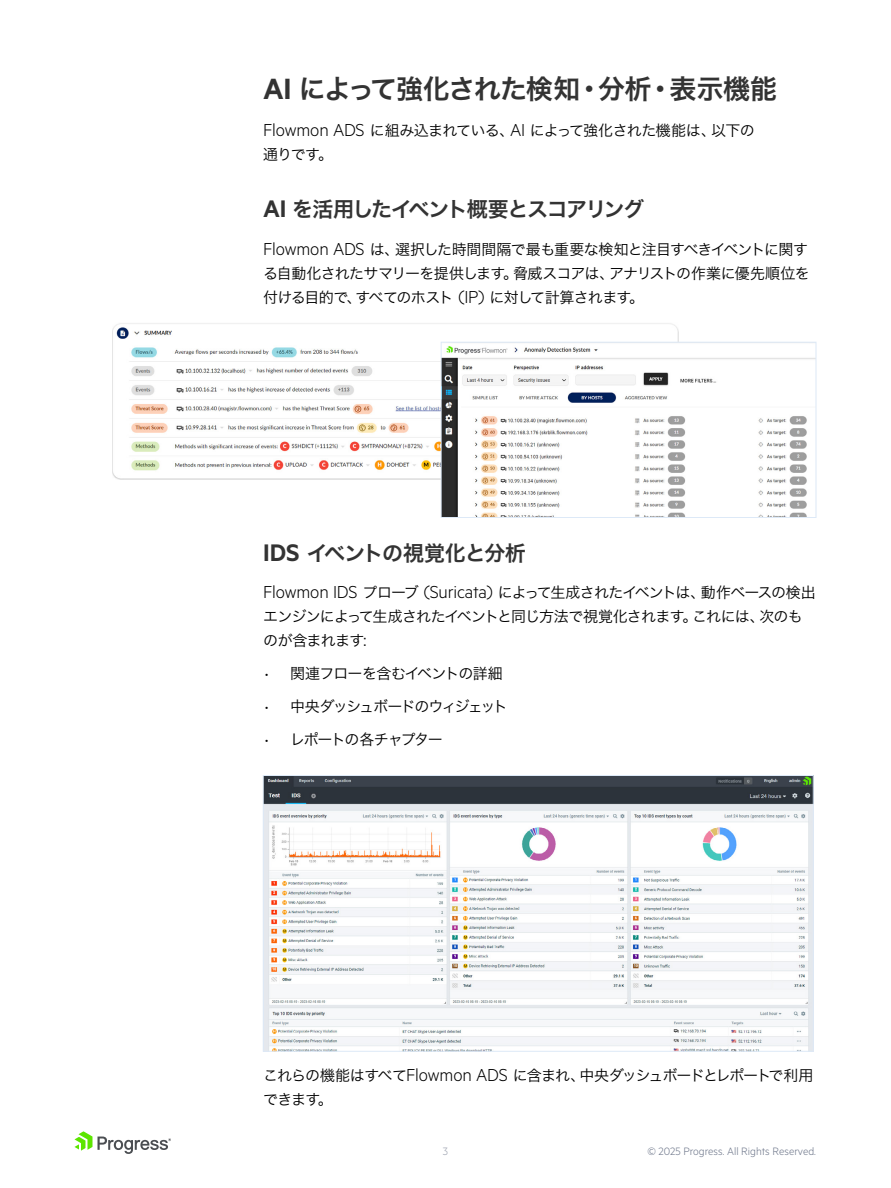
<style>
.page{position:relative;width:891px;height:1188px;background:#fff}
.page>*{position:absolute;margin:0;border:0;box-sizing:border-box;transform-origin:0 0}
.t1{font:27px "Hira Kaku Pro W6";letter-spacing:-.035em;color:#333}
.t2{font:21px "Hira Kaku Pro W6";letter-spacing:-.06em;color:#333}
.t3{font:15px/24px "Hira Kaku Pro N W3";letter-spacing:-.06em;color:#000}
.t4{font:15px/24px "Hira Kaku Pro N W3";letter-spacing:-.04em;color:#000}
.t5{font:15px "Hira Kaku Pro N W3";letter-spacing:-.11em;color:#000}
.t6{font:15px "Hira Kaku Pro N W3";letter-spacing:-.09em;color:#000}
.t7{font:300 12px "Metric";color:#6c7589}
.t8{font:300 12px "Metric";color:#989eac}
.s1{font-family:"Metric";font-weight:600;font-size:33px}
.s2{font-family:"Metric";font-weight:300;font-size:19.5px}
.s3{font-family:"Metric";font-weight:600;font-size:27px}
</style>
<div class="page">
<svg style="left:74px;top:1131px;width:97px;height:23px"></svg>
<img style="left:112px;top:323px;width:567px;height:157px">
<img style="left:443px;top:344px;width:371px;height:172px">
<div style="left:441px;top:342px;width:375px;height:176px;border:1px solid #dde9f7"></div>
<img style="left:265px;top:777px;width:546px;height:273px">
<div style="left:263px;top:775px;width:550px;height:277px;border:1px solid #dde9f7"></div>
<h1 class="t1" style="left:263px;top:64px;width:515px"><span class="s1">AI</span> によって強化された検知・分析・表示機能</h1>
<p class="t4" style="left:263px;top:117px;width:493px"><span class="s2">Flowmon ADS</span> に組み込まれている、<span class="s2">AI</span> によって強化された機能は、以下の通りです。</p>
<h2 class="t2" style="left:263px;top:190px;width:383px"><span class="s3">AI</span> を活用したイベント概要とスコアリング</h2>
<p class="t3" style="left:263px;top:236px;width:548px;text-align:justify"><span class="s2">Flowmon ADS</span> は、選択した時間間隔で最も重要な検知と注目すべきイベントに関する自動化されたサマリーを提供します。脅威スコアは、アナリストの作業に優先順位を付ける目的で、すべてのホスト <span class="s2">(IP)</span> に対して計算されます。</p>
<h2 class="t2" style="left:263px;top:534px;width:264px"><span class="s3">IDS</span> イベントの視覚化と分析</h2>
<p class="t3" style="left:263px;top:579px;width:554px"><span class="s2">Flowmon IDS</span> プローブ <span class="s2">(Suricata)</span> によって生成されたイベントは、動作ベースの検出エンジンによって生成されたイベントと同じ方法で視覚化されます。これには、次のものが含まれます:</p>
<p class="t3" style="left:263px;top:660px;width:241px">• 関連フローを含むイベントの詳細</p>
<p class="t5" style="left:263px;top:693px;width:246px">• 中央ダッシュボードのウィジェット</p>
<p class="t6" style="left:263px;top:726px;width:181px">• レポートの各チャプター</p>
<p class="t3" style="left:263px;top:1062px;width:552px">これらの機能はすべて<span class="s2">Flowmon ADS</span> に含まれ、中央ダッシュボードとレポートで利用できます。</p>
<p class="t8" style="left:443px;top:1144px;width:7px">3</p>
<p class="t7" style="left:647px;top:1144px;width:170px">© 2025 Progress. All Rights Reserved.</p>
</div>
